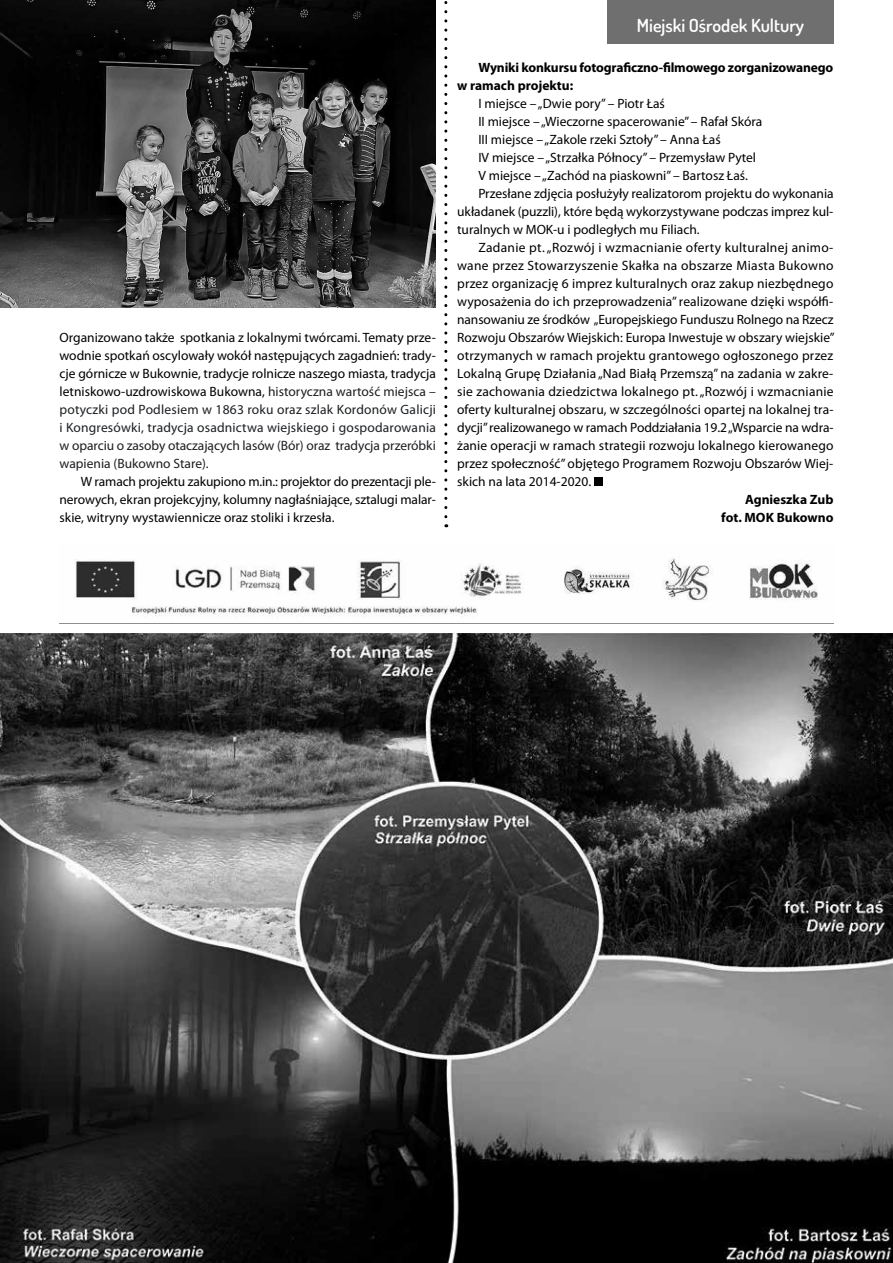
<style>
.page{position:relative;width:893px;height:1263px;background:#fff}
.page>*{position:absolute;margin:0;border:0;box-sizing:border-box;transform-origin:0 0}
.t1{font:600 18px "Dosis";color:#fff}
.t2{font:13.5px/18px "Myriad Pro";letter-spacing:.005em;color:#000;text-align:justify}
.t3{font:13.5px/18px "Myriad Pro";letter-spacing:-.005em;color:#1c1e21;text-align:justify}
.t4{font:700 13.5px/18px "Myriad Pro";letter-spacing:-.01em;color:#000}
.s1{color:#000}
</style>
<div class="page">
<img style="left:0;top:634px;width:893px;height:629px">
<img style="left:75px;top:558px;width:743px;height:60px">
<div style="left:594px;top:477px;width:9px;height:9px;background:#000"></div>
<div style="left:607px;top:0;width:226px;height:43px;background:#706f6f"></div>
<img style="left:0;top:0;width:436px;height:308px">
<svg style="left:444px;top:1px;width:3px;height:516px"></svg>
<p class="t3" style="left:60px;top:328px;width:378px"><span class="s1">Organizowano także spotkania z lokalnymi twórcami. Tematy prze&shy;wodnie spotkań oscylowały wokół następujących zagadnień: trady&shy;cje górnicze w Bukownie, tradycje rolnicze naszego miasta, tradycja letniskowo-uzdrowiskowa Bukowna,</span> historyczna wartość miejsca – potyczki pod Podlesiem w 1863 roku oraz szlak Kordonów Galicji i Kongresówki, tradycja osadnictwa wiejskiego i gospodarowania w oparciu o zasoby otaczających lasów (Bór) oraz tradycja przeróbki wapienia (Bukowno Stare).</p>
<p class="t2" style="left:60px;top:472px;width:378px;text-indent:21px">W ramach projektu zakupiono m.in.: projektor do prezentacji ple&shy;nerowych, ekran projekcyjny, kolumny nagłaśniające, sztalugi malar&shy;skie, witryny wystawiennicze oraz stoliki i krzesła.</p>
<h1 class="t1" style="left:637px;top:13px;width:169px">Miejski Ośrodek Kultury</h1>
<p class="t4" style="left:457px;top:58px;width:378px;text-indent:21px">Wyniki konkursu fotograficzno-filmowego zorganizowanego w ramach projektu:</p>
<p class="t2" style="left:478px;top:94px;width:188px">I miejsce – „Dwie pory” – Piotr Łaś</p>
<p class="t2" style="left:478px;top:112px;width:285px">II miejsce – „Wieczorne spacerowanie” – Rafał Skóra</p>
<p class="t2" style="left:478px;top:130px;width:244px">III miejsce – „Zakole rzeki Sztoły” – Anna Łaś</p>
<p class="t2" style="left:478px;top:148px;width:279px">IV miejsce – „Strzałka Północy” – Przemysław Pytel</p>
<p class="t2" style="left:478px;top:166px;width:271px">V miejsce – „Zachód na piaskowni” – Bartosz Łaś.</p>
<p class="t2" style="left:478px;top:184px;width:357px">Przesłane zdjęcia posłużyły realizatorom projektu do wykonania</p>
<p class="t2" style="left:457px;top:202px;width:378px">układanek (puzzli), które będą wykorzystywane podczas imprez kul-</p>
<p class="t2" style="left:457px;top:220px;width:244px">turalnych w MOK-u i podległych mu Filiach.</p>
<p class="t2" style="left:478px;top:238px;width:357px">Zadanie pt. „Rozwój i wzmacnianie oferty kulturalnej animo-</p>
<p class="t2" style="left:457px;top:256px;width:378px">wane przez Stowarzyszenie Skałka na obszarze Miasta Bukowno</p>
<p class="t2" style="left:457px;top:274px;width:378px">przez organizację 6 imprez kulturalnych oraz zakup niezbędnego</p>
<p class="t2" style="left:457px;top:292px;width:378px">wyposażenia do ich przeprowadzenia” realizowane dzięki współfi-</p>
<p class="t2" style="left:457px;top:310px;width:378px">nansowaniu ze środków „Europejskiego Funduszu Rolnego na Rzecz</p>
<p class="t2" style="left:457px;top:328px;width:379px">Rozwoju Obszarów Wiejskich: Europa Inwestuje w obszary wiejskie”</p>
<p class="t2" style="left:457px;top:346px;width:378px">otrzymanych w ramach projektu grantowego ogłoszonego przez</p>
<p class="t2" style="left:457px;top:364px;width:378px">Lokalną Grupę Działania „Nad Białą Przemszą” na zadania w zakre-</p>
<p class="t2" style="left:457px;top:382px;width:378px">sie zachowania dziedzictwa lokalnego pt. „Rozwój i wzmacnianie</p>
<p class="t2" style="left:457px;top:400px;width:378px">oferty kulturalnej obszaru, w szczególności opartej na lokalnej tra-</p>
<p class="t2" style="left:457px;top:418px;width:378px">dycji” realizowanego w ramach Poddziałania 19.2 „Wsparcie na wdra-</p>
<p class="t2" style="left:457px;top:436px;width:378px">żanie operacji w ramach strategii rozwoju lokalnego kierowanego</p>
<p class="t2" style="left:457px;top:454px;width:378px">przez społeczność” objętego Programem Rozwoju Obszarów Wiej-</p>
<p class="t2" style="left:457px;top:472px;width:136px">skich na lata 2014-2020.</p>
<p class="t4" style="left:721px;top:490px;width:114px;text-align:right">Agnieszka Zub fot. MOK Bukowno</p>
</div>
